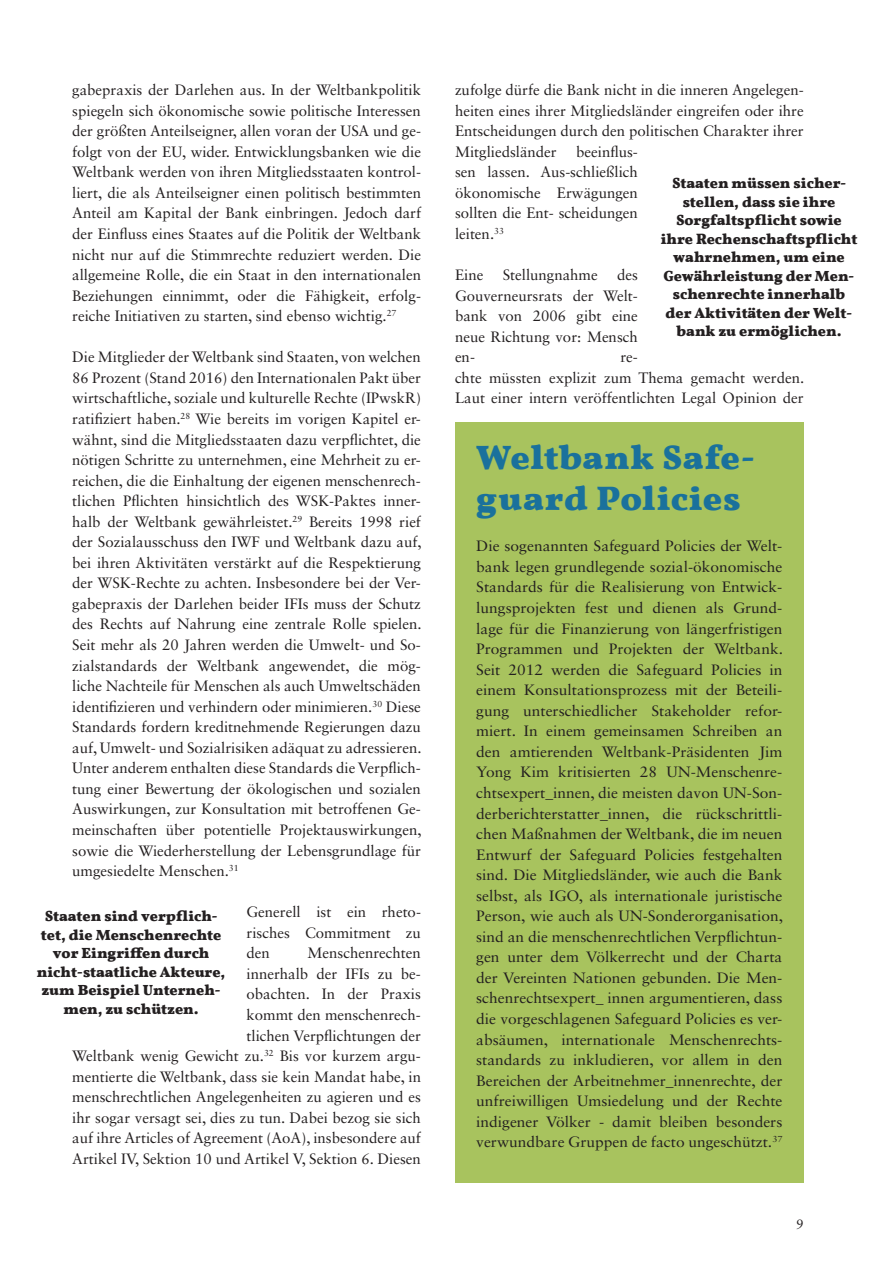
<style>
.page{position:relative;width:893px;height:1263px;background:#fff}
.page>*{position:absolute;margin:0;border:0;box-sizing:border-box;transform-origin:0 0}
.t1{font:700 34.5px/41.4px "Vollkorn";letter-spacing:.02em;color:#1a719c;scale:1.04 1}
.t2{font:15px/20.5px "Sabon LT Std";color:#231f20;text-align:justify}
.t3{font:15px/20.5px "Sabon LT Std";color:#231f20;text-align:justify;scale:1.04 1}
.t4{font:700 15px/18.5px "Vollkorn";color:#231f20;text-align:center}
.t5{font:13.5px "Sabon LT Std";color:#231f20}
</style>
<div class="page">
<div style="left:455px;top:422px;width:349px;height:761px;background:#a8c35e"></div>
<p class="t2" style="left:72px;top:79px;width:350px">gabepraxis der Darlehen aus. In der Weltbankpolitik spiegeln sich ökonomische sowie politische Interessen der größten Anteilseigner, allen voran der USA und ge&shy;folgt von der EU, wider. Entwicklungsbanken wie die Weltbank werden von ihren Mitgliedsstaaten kontrol&shy;liert, die als Anteilseigner einen politisch bestimmten Anteil am Kapital der Bank einbringen. Jedoch darf der Einfluss eines Staates auf die Politik der Weltbank nicht nur auf die Stimmrechte reduziert werden. Die allgemeine Rolle, die ein Staat in den internationalen Beziehungen einnimmt, oder die Fähigkeit, erfolg&shy;reiche Initiativen zu starten, sind ebenso wichtig.<sup>27</sup></p>
<p class="t2" style="left:72px;top:347px;width:351px">Die Mitglieder der Weltbank sind Staaten, von welchen 86 Prozent (Stand 2016) den Internationalen Pakt über wirtschaftliche, soziale und kulturelle Rechte (IPwskR) ratifiziert haben.<sup>28</sup> Wie bereits im vorigen Kapitel er&shy;wähnt, sind die Mitgliedsstaaten dazu verpflichtet, die nötigen Schritte zu unternehmen, eine Mehrheit zu er&shy;reichen, die die Einhaltung der eigenen menschenrech&shy;tlichen Pflichten hinsichtlich des WSK-Paktes inner&shy;halb der Weltbank gewährleistet.<sup>29</sup> Bereits 1998 rief der Sozialausschuss den IWF und Weltbank dazu auf, bei ihren Aktivitäten verstärkt auf die Respektierung der WSK-Rechte zu achten. Insbesondere bei der Ver&shy;gabepraxis der Darlehen beider IFIs muss der Schutz des Rechts auf Nahrung eine zentrale Rolle spielen.<br>Seit mehr als 20 Jahren werden die Umwelt- und So&shy;zialstandards der Weltbank angewendet, die mög&shy;liche Nachteile für Menschen als auch Umweltschäden identifizieren und verhindern oder minimieren.<sup>30</sup> Diese Standards fordern kreditnehmende Regierungen dazu auf, Umwelt- und Sozialrisiken adäquat zu adressieren.<br>Unter anderem enthalten diese Standards die Verpflich&shy;tung einer Bewertung der ökologischen und sozialen Auswirkungen, zur Konsultation mit betroffenen Ge&shy;meinschaften über potentielle Projektauswirkungen, sowie die Wiederherstellung der Lebensgrundlage für umgesiedelte Menschen.<sup>31</sup></p>
<p class="t2" style="left:247px;top:901px;width:176px">Generell ist ein rheto&shy;risches Commitment zu den</p>
<p class="t4" style="left:37px;top:907px;width:190px">Staaten sind verpflich&shy;tet, die Menschenrechte vor Eingriffen durch nicht-staatliche Akteure, zum Beispiel Unterneh&shy;men, zu schützen.</p>
<p class="t2" style="left:72px;top:943px;width:350px;text-align:right">Menschenrechten<br>innerhalb der IFIs zu be-<br>obachten. In der Praxis<br>kommt den menschenrech-<br>tlichen Verpflichtungen der<br>Weltbank wenig Gewicht zu.<sup>32</sup> Bis vor kurzem argu&shy;mentierte die Weltbank, dass sie kein Mandat habe, in menschrechtlichen Angelegenheiten zu agieren und es ihr sogar versagt sei, dies zu tun. Dabei bezog sie sich auf ihre Articles of Agreement (AoA), insbesondere auf Artikel IV, Sektion 10 und Artikel V, Sektion 6. Diesen</p>
<p class="t2" style="left:455px;top:79px;width:350px">zufolge dürfe die Bank nicht in die inneren Angelegen&shy;heiten eines ihrer Mitgliedsländer eingreifen oder ihre Entscheidungen durch den politischen Charakter ihrer Mitgliedsländer</p>
<p class="t2" style="left:455px;top:141px;width:184px;text-indent:121px">beeinflus&shy;sen lassen. Aus-schließlich ökonomische Erwägungen sollten die Ent- scheidungen leiten.<sup>33</sup></p>
<p class="t2" style="left:455px;top:264px;width:30px">Eine</p>
<p class="t2" style="left:503px;top:264px;width:96px">Stellungnahme</p>
<p class="t4" style="left:661px;top:174px;width:198px">Staaten müssen sicher&shy;stellen, dass sie ihre<br>Sorgfaltspflicht sowie ihre Rechenschaftspflicht wahrnehmen, um eine<br>Gewährleistung der Men&shy;schenrechte innerhalb der Aktivitäten der Welt&shy;bank zu ermöglichen.</p>
<p class="t2" style="left:455px;top:264px;width:184px;text-indent:162px">des Gouverneursrats der Welt&shy;bank von 2006 gibt eine neue Richtung vor: Mensch en-</p>
<p class="t2" style="left:455px;top:347px;width:351px;text-align:center">re-<br>chte müssten explizit zum Thema gemacht werden.<br>Laut einer intern veröffentlichten Legal Opinion der</p>
<h1 class="t1" style="left:476px;top:437px;width:270px">Weltbank Safe&shy;guard Policies</h1>
<p class="t3" style="left:476px;top:536px;width:296px">Die sogenannten Safeguard Policies der Welt&shy;bank legen grundlegende sozial-ökonomische Standards für die Realisierung von Entwick&shy;lungsprojekten fest und dienen als Grund&shy;lage für die Finanzierung von längerfristigen Programmen und Projekten der Weltbank.<br>Seit 2012 werden die Safeguard Policies in einem Konsultationsprozess mit der Beteili&shy;gung unterschiedlicher Stakeholder refor&shy;miert. In einem gemeinsamen Schreiben an den amtierenden Weltbank-Präsidenten Jim Yong Kim kritisierten 28 UN-Menschenre&shy;chtsexpert_innen, die meisten davon UN-Son&shy;derberichterstatter_innen, die rückschrittli&shy;chen Maßnahmen der Weltbank, die im neuen Entwurf der Safeguard Policies festgehalten sind. Die Mitgliedsländer, wie auch die Bank selbst, als IGO, als internationale juristische Person, wie auch als UN-Sonderorganisation, sind an die menschenrechtlichen Verpflichtun&shy;gen unter dem Völkerrecht und der Charta der Vereinten Nationen gebunden. Die Men&shy;schenrechtsexpert_ innen argumentieren, dass die vorgeschlagenen Safeguard Policies es ver&shy;absäumen, internationale Menschenrechts&shy;standards zu inkludieren, vor allem in den Bereichen der Arbeitnehmer_innenrechte, der unfreiwilligen Umsiedelung und der Rechte indigener Völker - damit bleiben besonders verwundbare Gruppen de facto ungeschützt.<sup>37</sup></p>
<p class="t5" style="left:796px;top:1216px;width:9px">9</p>
</div>
